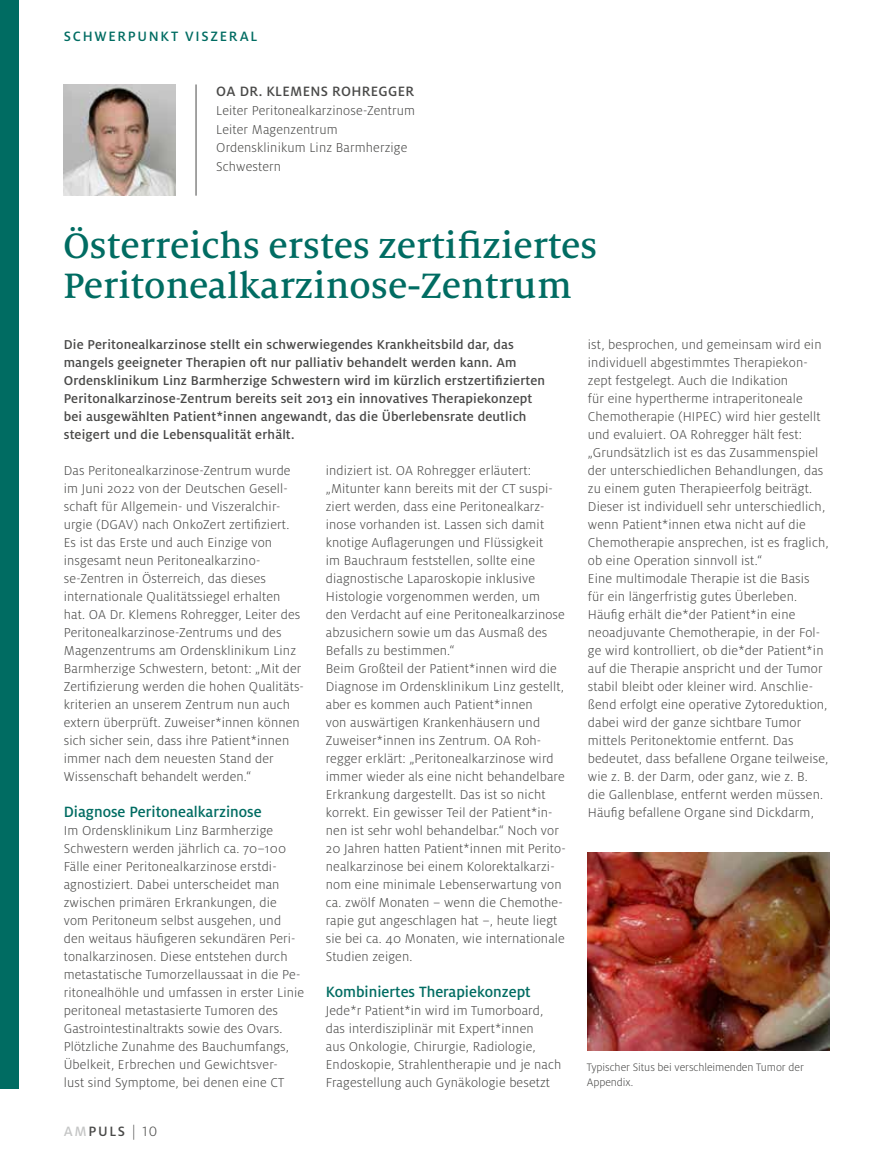
<style>
.page{position:relative;width:893px;height:1174px;background:#fff}
.page>*{position:absolute;margin:0;border:0;box-sizing:border-box;transform-origin:0 0}
.t1{font:500 39px/40.5px "Milo Serif Pro";color:#006c62}
.t2{font:500 16.5px "Milo OT";color:#006c62}
.t3{font:500 15px "Milo OT";letter-spacing:.02em;color:#494948}
.t4{font:500 15px "Milo OT";letter-spacing:.115em;color:#006c62}
.t5{font:300 14.25px/18px "Milo OT";letter-spacing:.01em;color:#494948}
.t6{font:500 14.25px/18px "Milo OT";letter-spacing:.01em;color:#494948}
.t7{font:300 12px/15px "Milo OT";letter-spacing:-.005em;color:#494948}
.s1{color:#c5c6c6}
.s2{font-weight:300}
</style>
<div class="page">
<img style="left:64px;top:84px;width:111px;height:112px">
<hr style="left:196px;top:84px;width:1px;height:112px;background:#494948">
<div style="left:0;top:0;width:18px;height:1089px;background:#006c62"></div>
<img style="left:588px;top:853px;width:241px;height:198px">
<p class="t4" style="left:64px;top:28px;width:195px">SCHWERPUNKT VISZERAL</p>
<p class="t3" style="left:216px;top:83px;width:199px">OA DR. KLEMENS ROHREGGER</p>
<p class="t5" style="left:216px;top:101px;width:200px;line-height:18.8px">Leiter Peritonealkarzinose-Zentrum<br>Leiter Magenzentrum<br>Ordensklinikum Linz Barmherzige<br>Schwestern</p>
<h1 class="t1" style="left:64px;top:225px;width:535px">Österreichs erstes zertifiziertes<br>Peritonealkarzinose-Zentrum</h1>
<p class="t6" style="left:64px;top:335px;width:483px">Die Peritonealkarzinose stellt ein schwerwiegendes Krankheitsbild dar, das mangels geeigneter Therapien oft nur palliativ behandelt werden kann. Am Ordensklinikum Linz Barmherzige Schwestern wird im kürzlich erstzertifizierten Peritonalkarzinose-Zentrum bereits seit 2013 ein innovatives Therapiekonzept bei ausgewählten Patient*innen angewandt, das die Überlebensrate deutlich steigert und die Lebensqualität erhält.</p>
<p class="t5" style="left:64px;top:461px;width:242px">Das Peritonealkarzinose-Zentrum wurde im Juni 2022 von der Deutschen Gesell&shy;schaft für Allgemein- und Viszeralchir&shy;urgie (DGAV) nach OnkoZert zertifiziert.<br>Es ist das Erste und auch Einzige von insgesamt neun Peritonealkarzino&shy;se-Zentren in Österreich, das dieses internationale Qualitätssiegel erhalten hat. OA Dr. Klemens Rohregger, Leiter des Peritonealkarzinose-Zentrums und des Magenzentrums am Ordensklinikum Linz Barmherzige Schwestern, betont: „Mit der Zertifizierung werden die hohen Qualitäts&shy;kriterien an unserem Zentrum nun auch extern überprüft. Zuweiser*innen können sich sicher sein, dass ihre Patient*innen immer nach dem neuesten Stand der Wissenschaft behandelt werden.“</p>
<p class="t2" style="left:64px;top:802px;width:199px">Diagnose Peritonealkarzinose</p>
<p class="t5" style="left:64px;top:821px;width:242px">Im Ordensklinikum Linz Barmherzige Schwestern werden jährlich ca. 70–100<br>Fälle einer Peritonealkarzinose erstdi&shy;agnostiziert. Dabei unterscheidet man zwischen primären Erkrankungen, die vom Peritoneum selbst ausgehen, und den weitaus häufigeren sekundären Peri&shy;tonalkarzinosen. Diese entstehen durch metastatische Tumorzellaussaat in die Pe&shy;ritonealhöhle und umfassen in erster Linie peritoneal metastasierte Tumoren des Gastrointestinaltrakts sowie des Ovars.<br>Plötzliche Zunahme des Bauchumfangs, Übelkeit, Erbrechen und Gewichtsver-<br>lust sind Symptome, bei denen eine CT</p>
<p class="t5" style="left:588px;top:335px;width:242px">ist, besprochen, und gemeinsam wird ein individuell abgestimmtes Therapiekon&shy;zept festgelegt. Auch die Indikation<br>für eine hypertherme intraperitoneale Chemotherapie (HIPEC) wird hier gestellt und evaluiert. OA Rohregger hält fest: „Grundsätzlich ist es das Zusammenspiel der unterschiedlichen Behandlungen, das zu einem guten Therapieerfolg beiträgt.<br>Dieser ist individuell sehr unterschiedlich, wenn Patient*innen etwa nicht auf die Chemotherapie ansprechen, ist es fraglich, ob eine Operation sinnvoll ist.“<br>Eine multimodale Therapie ist die Basis für ein längerfristig gutes Überleben.<br>Häufig erhält die*der Patient*in eine neoadjuvante Chemotherapie, in der Fol&shy;ge wird kontrolliert, ob die*der Patient*in auf die Therapie anspricht und der Tumor stabil bleibt oder kleiner wird. Anschlie&shy;ßend erfolgt eine operative Zytoreduktion, dabei wird der ganze sichtbare Tumor mittels Peritonektomie entfernt. Das bedeutet, dass befallene Organe teilweise, wie z. B. der Darm, oder ganz, wie z. B.<br>die Gallenblase, entfernt werden müssen.<br>Häufig befallene Organe sind Dickdarm,</p>
<p class="t5" style="left:326px;top:461px;width:241px">indiziert ist. OA Rohregger erläutert: „Mitunter kann bereits mit der CT suspi&shy;ziert werden, dass eine Peritonealkarz&shy;inose vorhanden ist. Lassen sich damit knotige Auflagerungen und Flüssigkeit<br>im Bauchraum feststellen, sollte eine diagnostische Laparoskopie inklusive Histologie vorgenommen werden, um<br>den Verdacht auf eine Peritonealkarzinose abzusichern sowie um das Ausmaß des Befalls zu bestimmen.“<br>Beim Großteil der Patient*innen wird die Diagnose im Ordensklinikum Linz gestellt, aber es kommen auch Patient*innen<br>von auswärtigen Krankenhäusern und Zuweiser*innen ins Zentrum. OA Roh&shy;regger erklärt: „Peritonealkarzinose wird immer wieder als eine nicht behandelbare Erkrankung dargestellt. Das ist so nicht korrekt. Ein gewisser Teil der Patient*in&shy;nen ist sehr wohl behandelbar.“ Noch vor 20 Jahren hatten Patient*innen mit Perito&shy;nealkarzinose bei einem Kolorektalkarzi&shy;nom eine minimale Lebenserwartung von ca. zwölf Monaten – wenn die Chemothe&shy;rapie gut angeschlagen hat –, heute liegt sie bei ca. 40 Monaten, wie internationale Studien zeigen.</p>
<p class="t2" style="left:326px;top:982px;width:206px">Kombiniertes Therapiekonzept</p>
<p class="t5" style="left:326px;top:1001px;width:237px">Jede*r Patient*in wird im Tumorboard, das interdisziplinär mit Expert*innen<br>aus Onkologie, Chirurgie, Radiologie, Endoskopie, Strahlentherapie und je nach Fragestellung auch Gynäkologie besetzt</p>
<p class="t7" style="left:587px;top:1060px;width:218px">Typischer Situs bei verschleimenden Tumor der<br>Appendix.</p>
<p class="t3" style="left:64px;top:1122px;width:95px"><span class="s1">AM</span>PULS <span class="s2">| 10</span></p>
</div>
